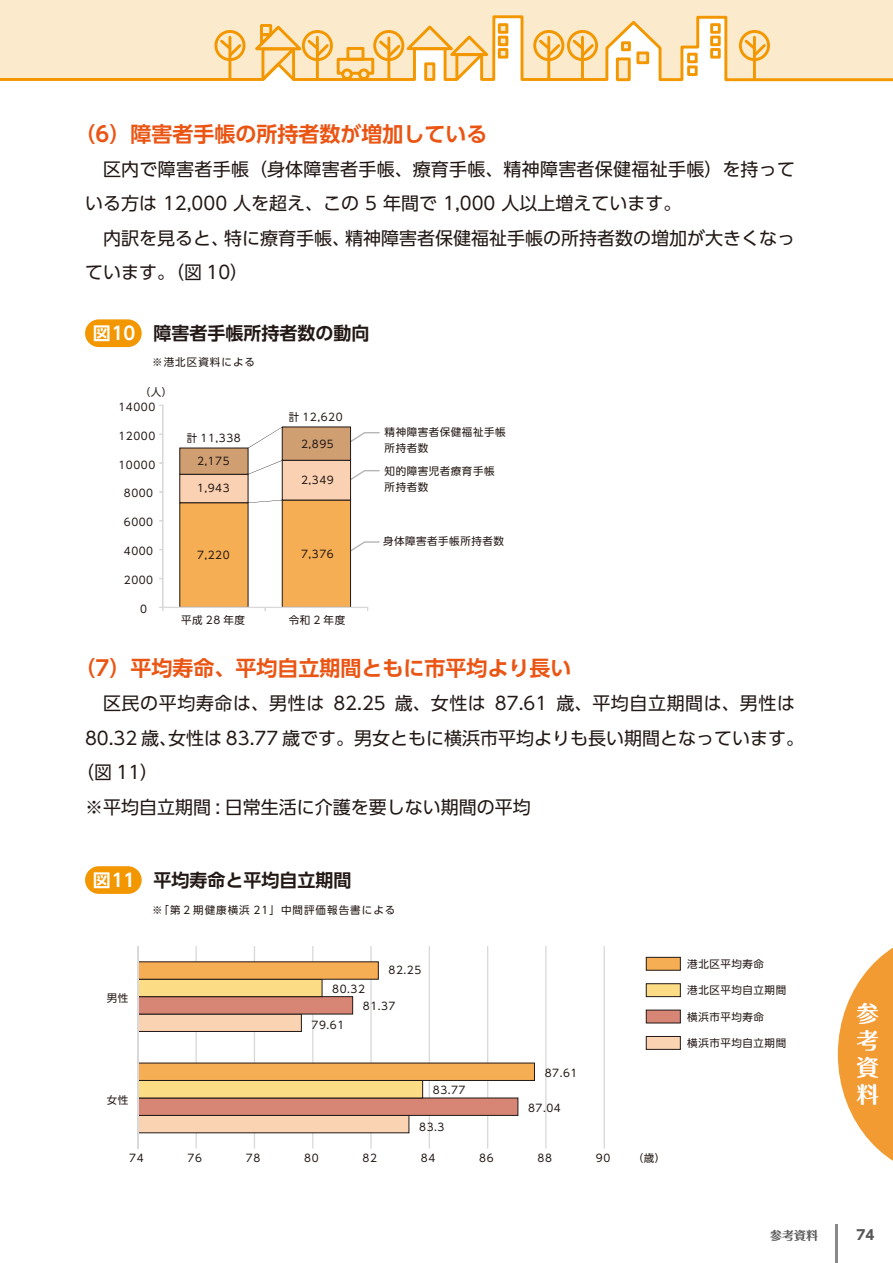
<style>
.page{position:relative;width:893px;height:1263px;background:#fff}
.page>*{position:absolute;margin:0;border:0;box-sizing:border-box;transform-origin:0 0}
.t1{font:700 22.5px/27px "Maru Fo Pro";color:#fff;text-align:justify}
.t2{font:700 21px "UD Shin Go Pro De";color:#ea5514}
.t3{font:18px/34.5px "UD Shin Go Pro";color:#221815}
.t4{font:18px "UD Shin Go Pro";letter-spacing:.035em;color:#221815}
.t5{font:700 18px "UD Shin Go Pro De";color:#221815}
.t6{font:700 13.5px "UD Shin Go Pro";color:#595757}
.t7{font:700 12px "Maru Fo Pro";color:#595757}
.t8{font:10.5px/15.8px "UD Shin Go Pro";letter-spacing:.05em;color:#221815}
.t9{font:10.5px "UD Shin Go Pro";letter-spacing:.1em;color:#221815}
.s1{color:#fff}
</style>
<div class="page">
<svg style="left:838px;top:947px;width:55px;height:214px"></svg>
<div style="left:85px;top:319px;width:57px;height:28px;background:#f39700;border-radius:14px"></div>
<div style="left:85px;top:866px;width:57px;height:28px;background:#f39700;border-radius:14px"></div>
<div style="left:0;top:0;width:893px;height:14px;background:#fceacd"></div>
<svg style="left:0;top:14px;width:893px;height:68px;background:#fbe0b6"></svg>
<svg style="left:499px;top:25px;width:8px;height:7px"></svg>
<svg style="left:499px;top:37px;width:8px;height:8px"></svg>
<svg style="left:499px;top:50px;width:8px;height:7px"></svg>
<svg style="left:426px;top:64px;width:8px;height:15px"></svg>
<hr style="left:836px;top:1225px;width:2px;height:38px;background:#898989">
<hr style="left:162px;top:405px;width:1px;height:202px;background:#d9d9d9">
<hr style="left:163px;top:607px;width:205px;height:1px;background:#d9d9d9">
<svg style="left:179px;top:427px;width:201px;height:184px"></svg>
<hr style="left:195px;top:946px;width:2px;height:202px;background:#d9d9d9">
<hr style="left:254px;top:946px;width:1px;height:202px;background:#d9d9d9">
<hr style="left:312px;top:946px;width:1px;height:202px;background:#d9d9d9">
<hr style="left:370px;top:946px;width:2px;height:202px;background:#d9d9d9">
<hr style="left:429px;top:946px;width:1px;height:202px;background:#d9d9d9">
<hr style="left:487px;top:946px;width:1px;height:202px;background:#d9d9d9">
<hr style="left:545px;top:946px;width:2px;height:202px;background:#d9d9d9">
<hr style="left:604px;top:946px;width:1px;height:202px;background:#d9d9d9">
<svg style="left:423px;top:1081px;width:95px;height:35px"></svg>
<svg style="left:139px;top:1081px;width:284px;height:52px;background:#e3b389"></svg>
<svg style="left:139px;top:961px;width:396px;height:120px"></svg>
<hr style="left:137px;top:946px;width:2px;height:202px;background:#d9d9d9">
<div style="left:646px;top:957px;width:34px;height:13px;background:#f6ae54;border:1px solid #221815"></div>
<div style="left:646px;top:983px;width:34px;height:14px;background:#fddc86;border:1px solid #221815"></div>
<div style="left:646px;top:1010px;width:34px;height:13px;background:#d78675"></div>
<div style="left:646px;top:1036px;width:34px;height:13px;background:#fad3b3;border:1px solid #221815"></div>
<h2 class="t2" style="left:75px;top:117px;width:414px">（6）障害者手帳の所持者数が増加している</h2>
<h3 class="t3" style="left:85px;top:151px;width:712px">　区内で障害者手帳（身体障害者手帳、療育手帳、精神障害者保健福祉手帳）を持っている方は 12,000 人を超え、この 5 年間で 1,000 人以上増えています。<br>　内訳を見ると、特に療育手帳、精神障害者保健福祉手帳の所持者数の増加が大きくなっています。（図 10）</h3>
<h3 class="t5" style="left:93px;top:319px;width:278px"><span class="s1">図10　</span>障害者手帳所持者数の動向</h3>
<p class="t9" style="left:152px;top:353px;width:104px">※港北区資料による</p>
<p class="t8" style="left:140px;top:384px;width:34px">（人）</p>
<p class="t8" style="left:118px;top:399px;width:38px">14000</p>
<p class="t8" style="left:118px;top:427px;width:38px">12000</p>
<p class="t8" style="left:118px;top:456px;width:38px">10000</p>
<p class="t8" style="left:124px;top:485px;width:31px">8000</p>
<p class="t8" style="left:124px;top:514px;width:31px">6000</p>
<p class="t8" style="left:124px;top:543px;width:31px">4000</p>
<p class="t8" style="left:124px;top:572px;width:31px">2000</p>
<p class="t8" style="left:140px;top:601px;width:8px">0</p>
<p class="t8" style="left:187px;top:429px;width:55px">計 11,338</p>
<p class="t8" style="left:197px;top:452px;width:34px">2,175</p>
<p class="t8" style="left:197px;top:480px;width:34px">1,943</p>
<p class="t8" style="left:289px;top:409px;width:55px">計 12,620</p>
<p class="t8" style="left:301px;top:436px;width:34px">2,895</p>
<p class="t8" style="left:301px;top:472px;width:34px">2,349</p>
<p class="t8" style="left:197px;top:546px;width:34px">7,220</p>
<p class="t8" style="left:301px;top:546px;width:34px">7,376</p>
<p class="t8" style="left:181px;top:612px;width:65px">平成 28 年度</p>
<p class="t8" style="left:289px;top:612px;width:58px">令和 2 年度</p>
<p class="t8" style="left:385px;top:424px;width:122px">精神障害者保健福祉手帳所持者数</p>
<p class="t8" style="left:385px;top:463px;width:111px">知的障害児者療育手帳所持者数</p>
<p class="t8" style="left:383px;top:533px;width:122px">身体障害者手帳所持者数</p>
<h2 class="t2" style="left:75px;top:651px;width:498px">（7）平均寿命、平均自立期間ともに市平均より長い</h2>
<h3 class="t4" style="left:85px;top:688px;width:712px">　区民の平均寿命は、男性は 82.25 歳、女性は 87.61 歳、平均自立期間は、男性は</h3>
<h3 class="t3" style="left:85px;top:720px;width:721px">80.32 歳、女性は 83.77 歳です。男女ともに横浜市平均よりも長い期間となっています。</h3>
<h3 class="t3" style="left:76px;top:754px;width:84px">（図 11）</h3>
<h3 class="t3" style="left:85px;top:789px;width:447px">※平均自立期間 : 日常生活に介護を要しない期間の平均</h3>
<h3 class="t5" style="left:93px;top:865px;width:260px"><span class="s1">図11</span>　平均寿命と平均自立期間</h3>
<p class="t9" style="left:152px;top:902px;width:245px">※「第２期健康横浜 21」中間評価報告書による</p>
<p class="t8" style="left:107px;top:990px;width:23px">男性</p>
<p class="t8" style="left:107px;top:1091px;width:23px">女性</p>
<p class="t8" style="left:332px;top:980px;width:34px">80.32</p>
<p class="t8" style="left:389px;top:962px;width:34px">82.25</p>
<p class="t8" style="left:312px;top:1017px;width:34px">79.61</p>
<p class="t8" style="left:363px;top:997px;width:34px">81.37</p>
<p class="t8" style="left:433px;top:1082px;width:34px">83.77</p>
<p class="t8" style="left:419px;top:1119px;width:27px">83.3</p>
<p class="t8" style="left:545px;top:1064px;width:34px">87.61</p>
<p class="t8" style="left:528px;top:1099px;width:34px">87.04</p>
<p class="t8" style="left:129px;top:1150px;width:16px">74</p>
<p class="t8" style="left:188px;top:1150px;width:16px">76</p>
<p class="t8" style="left:246px;top:1150px;width:16px">78</p>
<p class="t8" style="left:304px;top:1150px;width:16px">80</p>
<p class="t8" style="left:363px;top:1150px;width:16px">82</p>
<p class="t8" style="left:421px;top:1150px;width:16px">84</p>
<p class="t8" style="left:479px;top:1150px;width:16px">86</p>
<p class="t8" style="left:538px;top:1150px;width:16px">88</p>
<p class="t8" style="left:596px;top:1150px;width:16px">90</p>
<p class="t8" style="left:633px;top:1150px;width:34px">（歳）</p>
<p class="t8" style="left:687px;top:956px;width:78px">港北区平均寿命</p>
<p class="t8" style="left:687px;top:982px;width:100px">港北区平均自立期間</p>
<p class="t8" style="left:687px;top:1008px;width:78px">横浜市平均寿命</p>
<p class="t8" style="left:687px;top:1035px;width:100px">横浜市平均自立期間</p>
<h1 class="t1" style="left:856px;top:998px;width:24px">参考資料</h1>
<p class="t7" style="left:770px;top:1225px;width:49px">参考資料</p>
<p class="t6" style="left:856px;top:1223px;width:19px">74</p>
</div>
